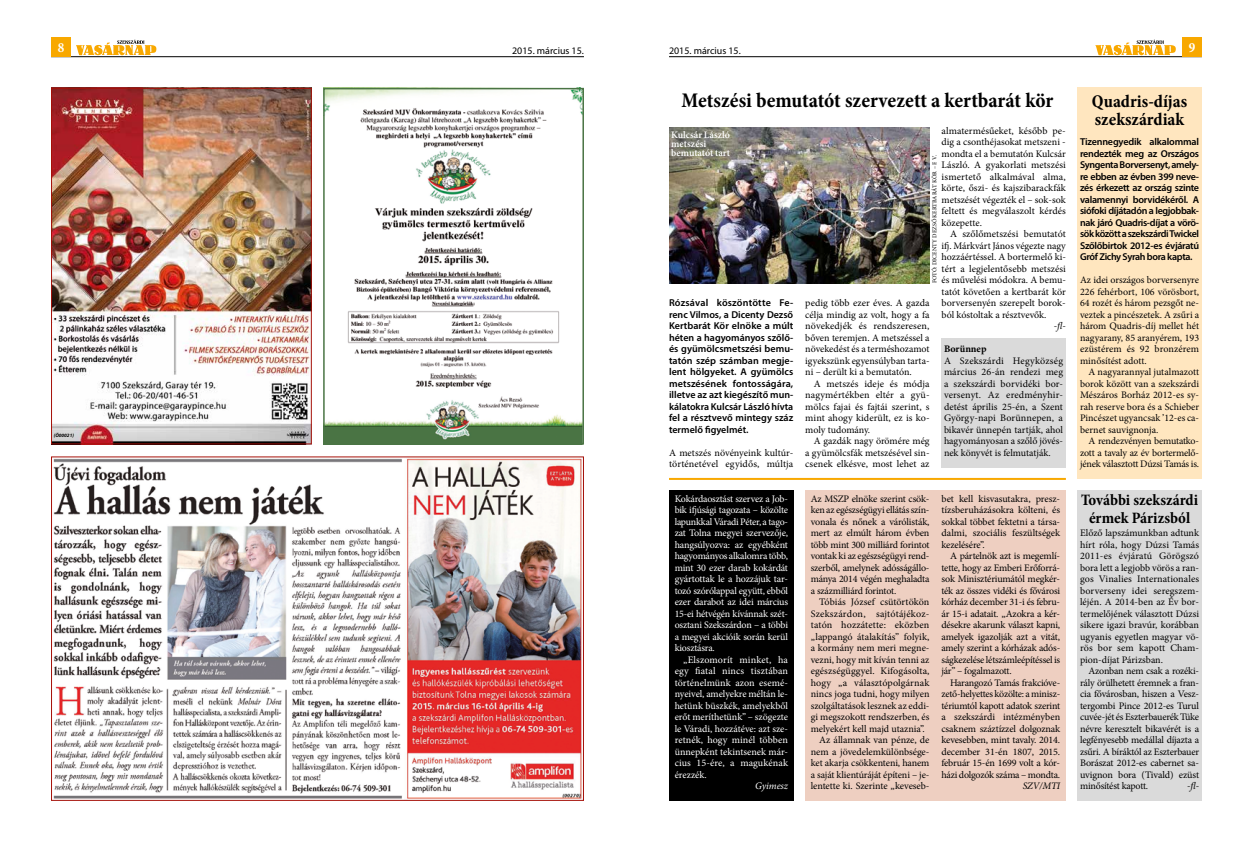
<style>
.page{position:relative;width:1253px;height:859px;background:#fff}
.page>*{position:absolute;margin:0;border:0;box-sizing:border-box;transform-origin:0 0}
.t1{font:700 condensed 21px "Minion Pro";letter-spacing:-.005em;color:#000}
.t2{font:700 condensed 18px/18px "Minion Pro";color:#000}
.t3{font:700 condensed 16px/18px "Minion Pro";letter-spacing:-.005em;color:#000;text-align:center}
.t4{font:700 condensed 14px "Minion Pro";color:#fff}
.t5{font:10px/11.5px "Minion Pro";letter-spacing:-.005em;color:#000;text-align:justify}
.t6{font:10px/11.5px "Minion Pro";letter-spacing:-.01em;color:#fff;text-align:justify}
.t7{font:600 10px/11.5px "Myriad Pro";letter-spacing:-.01em;color:#000;text-align:justify}
.t8{font:600 10px/9px "Minion Pro";color:#fff}
.t9{font:10px "Myriad Pro";color:#000}
.t10{font:10px "Minion Pro";letter-spacing:.02em;color:#000}
.t11{font:10px "Minion Pro";letter-spacing:.015em;color:#000}
.t12{font:italic 10px "Minion Pro";letter-spacing:-.02em;color:#000}
.t13{font:700 10px "Minion Pro";color:#000}
.t14{font:italic 10px "Minion Pro";letter-spacing:-.01em;color:#fff}
.t15{font:6px "Minion Pro";color:#000}
.t16{font:italic 700 5px "Myriad Pro";color:#000}
</style>
<div class="page">
<hr style="left:51px;top:56px;width:533px;height:1px;background:#000">
<hr style="left:669px;top:56px;width:533px;height:1px;background:#000">
<div style="left:1182px;top:37px;width:20px;height:20px;background:#f8a800"></div>
<div style="left:51px;top:37px;width:20px;height:20px;background:#f8a800"></div>
<svg style="left:1095px;top:40px;width:81px;height:15px"></svg>
<svg style="left:76px;top:40px;width:80px;height:15px"></svg>
<img style="left:53px;top:458px;width:529px;height:341px">
<img style="left:53px;top:90px;width:257px;height:352px">
<div style="left:51px;top:88px;width:261px;height:356px;border:1px solid #a51008"></div>
<img style="left:326px;top:91px;width:255px;height:350px">
<div style="left:323px;top:88px;width:261px;height:356px;border:2px solid #4a7444"></div>
<div style="left:1077px;top:88px;width:125px;height:391px;background:#ffe6bf"></div>
<div style="left:1077px;top:490px;width:125px;height:311px;background:#dadada"></div>
<div style="left:941px;top:338px;width:125px;height:129px;background:#dadada"></div>
<img style="left:669px;top:128px;width:261px;height:155px">
<hr style="left:669px;top:478px;width:397px;height:2px;background:#f8a800">
<div style="left:669px;top:490px;width:125px;height:311px;background:#000"></div>
<div style="left:805px;top:490px;width:261px;height:311px;background:#eecfc1"></div>
<h3 class="t4" style="left:58px;top:38px;width:8px">8</h3>
<p class="t9" style="left:512px;top:45px;width:73px">2015. március 15.</p>
<p class="t9" style="left:669px;top:45px;width:73px">2015. március 15.</p>
<h3 class="t4" style="left:1189px;top:38px;width:8px">9</h3>
<p class="t16" style="left:54px;top:432px;width:22px">(Ö00021)</p>
<h1 class="t1" style="left:682px;top:86px;width:373px">Metszési bemutatót szervezett a kertbarát kör</h1>
<p class="t8" style="left:671px;top:130px;width:60px">Kulcsár László metszési bemutatót tart</p>
<p class="t7" style="left:669px;top:297px;width:126px">Rózsával köszöntötte Fe&shy;renc Vilmos, a Dicenty Dezső Kertbarát Kör elnöke a múlt héten a hagyományos szőlő&shy;és gyümölcsmetszési bemu&shy;tatón szép számban megje&shy;lent hölgyeket. A gyümölcs metszésének fontosságára, illetve az azt kiegészítő mun&shy;kálatokra Kulcsár László hívta fel a résztvevő mintegy száz termelő figyelmét.</p>
<p class="t5" style="left:669px;top:447px;width:126px">A metszés növényeink kultúr&shy;történetével egyidős, múltja</p>
<p class="t5" style="left:942px;top:125px;width:126px">almatermésűeket, később pe&shy;dig a csonthéjasokat metszeni - mondta el a bemutatón Kulcsár László. A gyakorlati metszési ismertető alkalmával alma, körte, őszi- és kajszibarackfák metszését végezték el – sok-sok feltett és megválaszolt kérdés közepette.</p>
<p class="t5" style="left:942px;top:228px;width:126px;text-indent:9px">A szőlőmetszési bemutatót ifj. Márkvárt János végezte nagy hozzáértéssel. A bortermelő ki&shy;tért a legjelentősebb metszési és művelési módokra. A bemu&shy;tatót követően a kertbarát kör borversenyén szerepelt borok&shy;ból kóstoltak a résztvevők.</p>
<p class="t12" style="left:1054px;top:319px;width:13px">-fl-</p>
<p class="t13" style="left:944px;top:342px;width:44px">Borünnep</p>
<p class="t5" style="left:944px;top:355px;width:121px">A Szekszárdi Hegyközség március 26-án rendezi meg a szekszárdi borvidéki bor&shy;versenyt. Az eredményhir&shy;detést április 25-én, a Szent György-napi Borünnepen, a bikavér ünnepén tartják, ahol hagyományosan a szőlő jövés&shy;nek könyvét is felmutatják.</p>
<p class="t15" style="left:930px;top:283px;width:130px;rotate:-90deg">FOTÓ: DICENTY DEZSŐ KERTBARÁT KÖR – F. V.</p>
<p class="t5" style="left:805px;top:297px;width:126px">pedig több ezer éves. A gazda célja mindig az volt, hogy a fa növekedjék és rendszeresen, bőven teremjen. A metszéssel a növekedést és a terméshozamot igyekszünk egyensúlyban tarta&shy;ni – derült ki a bemutatón.</p>
<p class="t5" style="left:805px;top:378px;width:126px;text-indent:9px">A metszés ideje és módja nagymértékben eltér a gyü&shy;mölcs fajai és fajtái szerint, s mint ahogy kiderült, ez is ko&shy;moly tudomány.</p>
<p class="t5" style="left:805px;top:435px;width:126px;text-indent:8px">A gazdák nagy örömére még a gyümölcsfák metszésével sin&shy;csenek elkésve, most lehet az</p>
<p class="t6" style="left:675px;top:493px;width:115px">Kokárdaosztást szervez a Job&shy;bik ifjúsági tagozata – közölte lapunkkal Váradi Péter, a tago&shy;zat Tolna megyei szervezője, hangsúlyozva: az egyébként hagyományos alkalomra több, mint 30 ezer darab kokárdát gyártottak le a hozzájuk tar&shy;tozó szórólappal együtt, ebből ezer darabot az idei március 15-ei hétvégén kívánnak szét&shy;osztani Szekszárdon – a többi a megyei akcióik során kerül kiosztásra.</p>
<p class="t6" style="left:675px;top:654px;width:115px;text-indent:9px">„Elszomorít minket, ha egy fiatal nincs tisztában történelmünk azon esemé&shy;nyeivel, amelyekre méltán le&shy;hetünk büszkék, amelyekből erőt meríthetünk” – szögezte le Váradi, hozzátéve: azt sze&shy;retnék, hogy minél többen ünnepként tekintsenek már&shy;cius 15-ére, a magukénak érezzék.</p>
<p class="t14" style="left:755px;top:779px;width:34px">Gyimesz</p>
<p class="t5" style="left:811px;top:493px;width:120px">Az MSZP elnöke szerint csök&shy;ken az egészségügyi ellátás szín&shy;vonala és nőnek a várólisták, mert az elmúlt három évben több mint 300 milliárd forintot vontak ki az egészségügyi rend&shy;szerből, amelynek adósságállo&shy;mánya 2014 végén meghaladta a százmilliárd forintot.</p>
<p class="t5" style="left:819px;top:596px;width:112px">Tóbiás József csütörtökön</p>
<p class="t10" style="left:811px;top:607px;width:120px">Szekszárdon, sajtótájékoz-</p>
<p class="t5" style="left:811px;top:619px;width:120px">tatón hozzátette: eközben</p>
<p class="t5" style="left:811px;top:631px;width:120px">„lappangó átalakítás” folyik,</p>
<p class="t5" style="left:811px;top:642px;width:120px">a kormány nem meri megne-</p>
<p class="t5" style="left:811px;top:654px;width:120px">vezni, hogy mit kíván tenni az</p>
<p class="t5" style="left:811px;top:665px;width:120px">egészségüggyel. Kifogásolta,</p>
<p class="t11" style="left:811px;top:676px;width:120px">hogy „a választópolgárnak</p>
<p class="t5" style="left:811px;top:688px;width:120px">nincs joga tudni, hogy milyen</p>
<p class="t5" style="left:811px;top:700px;width:120px">szolgáltatások lesznek az eddi-</p>
<p class="t5" style="left:811px;top:711px;width:120px">gi megszokott rendszerben, és</p>
<p class="t5" style="left:811px;top:723px;width:116px">melyekért kell majd utaznia”.</p>
<p class="t5" style="left:819px;top:734px;width:112px">Az államnak van pénze, de</p>
<p class="t5" style="left:811px;top:746px;width:120px">nem a jövedelemkülönbsége-</p>
<p class="t5" style="left:811px;top:757px;width:120px">ket akarja csökkenteni, hanem</p>
<p class="t5" style="left:811px;top:769px;width:120px">a saját klientúráját építeni – je-</p>
<p class="t5" style="left:811px;top:780px;width:120px">lentette ki. Szerinte „keveseb-</p>
<p class="t5" style="left:941px;top:493px;width:120px">bet kell kisvasutakra, presz&shy;tízsberuházásokra költeni, és sokkal többet fektetni a társa&shy;dalmi, szociális feszültségek kezelésére”.</p>
<p class="t5" style="left:941px;top:550px;width:120px;text-indent:9px">A pártelnök azt is megemlí&shy;tette, hogy az Emberi Erőforrá&shy;sok Minisztériumától megkér&shy;ték az összes vidéki és fővárosi kórház december 31-i és febru&shy;ár 15-i adatait. „Azokra a kér&shy;désekre akarunk választ kapni, amelyek igazolják azt a vitát, amely szerint a kórházak adós&shy;ságkezelése létszámleépítéssel is jár” – fogalmazott.</p>
<p class="t5" style="left:941px;top:677px;width:120px;text-indent:8px">Harangozó Tamás frakcióve&shy;zető-helyettes közölte: a minisz&shy;tériumtól kapott adatok szerint a szekszárdi intézményben csaknem száztízzel dolgoznak kevesebben, mint tavaly. 2014. december 31-én 1807, 2015. február 15-én 1699 volt a kór&shy;házi dolgozók száma – mondta.</p>
<p class="t12" style="left:1023px;top:779px;width:39px">SZV/MTI</p>
<h2 class="t2" style="left:1092px;top:92px;width:97px">Quadris-díjas szekszárdiak</h2>
<p class="t7" style="left:1080px;top:136px;width:121px">Tizennegyedik alkalommal rendezték meg az Országos Syngenta Borversenyt, amely&shy;re ebben az évben 399 neve&shy;zés érkezett az ország szinte valamennyi borvidékéről. A siófoki díjátadón a legjobbak&shy;nak járó Quadris-díjat a vörö&shy;sök között a szekszárdi Twickel Szőlőbirtok 2012-es évjáratú Gróf Zichy Syrah bora kapta.</p>
<p class="t5" style="left:1080px;top:274px;width:121px">Az idei országos borversenyre 226 fehérbort, 106 vörösbort, 64 rozét és három pezsgőt ne&shy;veztek a pincészetek. A zsűri a három Quadris-díj mellet hét nagyarany, 85 aranyérem, 193 ezüstérem és 92 bronzérem minősítést adott.</p>
<p class="t5" style="left:1080px;top:366px;width:121px;text-indent:8px">A nagyarannyal jutalmazott borok között van a szekszárdi Mészáros Borház 2012-es sy&shy;rah reserve bora és a Schieber Pincészet ugyancsak ’12-es ca&shy;bernet sauvignonja.</p>
<p class="t5" style="left:1080px;top:435px;width:121px;text-indent:9px">A rendezvényen bemutatko&shy;zott a tavaly az év bortermelő&shy;jének választott Dúzsi Tamás is.</p>
<h3 class="t3" style="left:1081px;top:491px;width:119px">További szekszárdi érmek Párizsból</h3>
<p class="t5" style="left:1080px;top:527px;width:121px">Előző lapszámunkban adtunk hírt róla, hogy Dúzsi Tamás 2011-es évjáratú Görögszó bora lett a legjobb vörös a ran&shy;gos Vinalies Internationales borverseny idei seregszem&shy;léjén. A 2014-ben az Év bor&shy;termelőjének választott Dúzsi sikere igazi bravúr, korábban ugyanis egyetlen magyar vö&shy;rös bor sem kapott Cham&shy;pion-díjat Párizsban.</p>
<p class="t5" style="left:1080px;top:665px;width:121px;text-indent:8px">Azonban nem csak a rozéki&shy;rály örülhetett éremnek a fran&shy;cia fővárosban, hiszen a Vesz&shy;tergombi Pince 2012-es Turul cuvée-jét és Eszterbauerék Tüke névre keresztelt bikavérét is a legfényesebb medállal díjazta a zsűri. A bíráktól az Eszterbauer Borászat 2012-es cabernet sa&shy;uvignon bora (Tivald) ezüst minősítést kapott.</p>
<p class="t12" style="left:1187px;top:779px;width:13px">-fl-</p>
</div>
